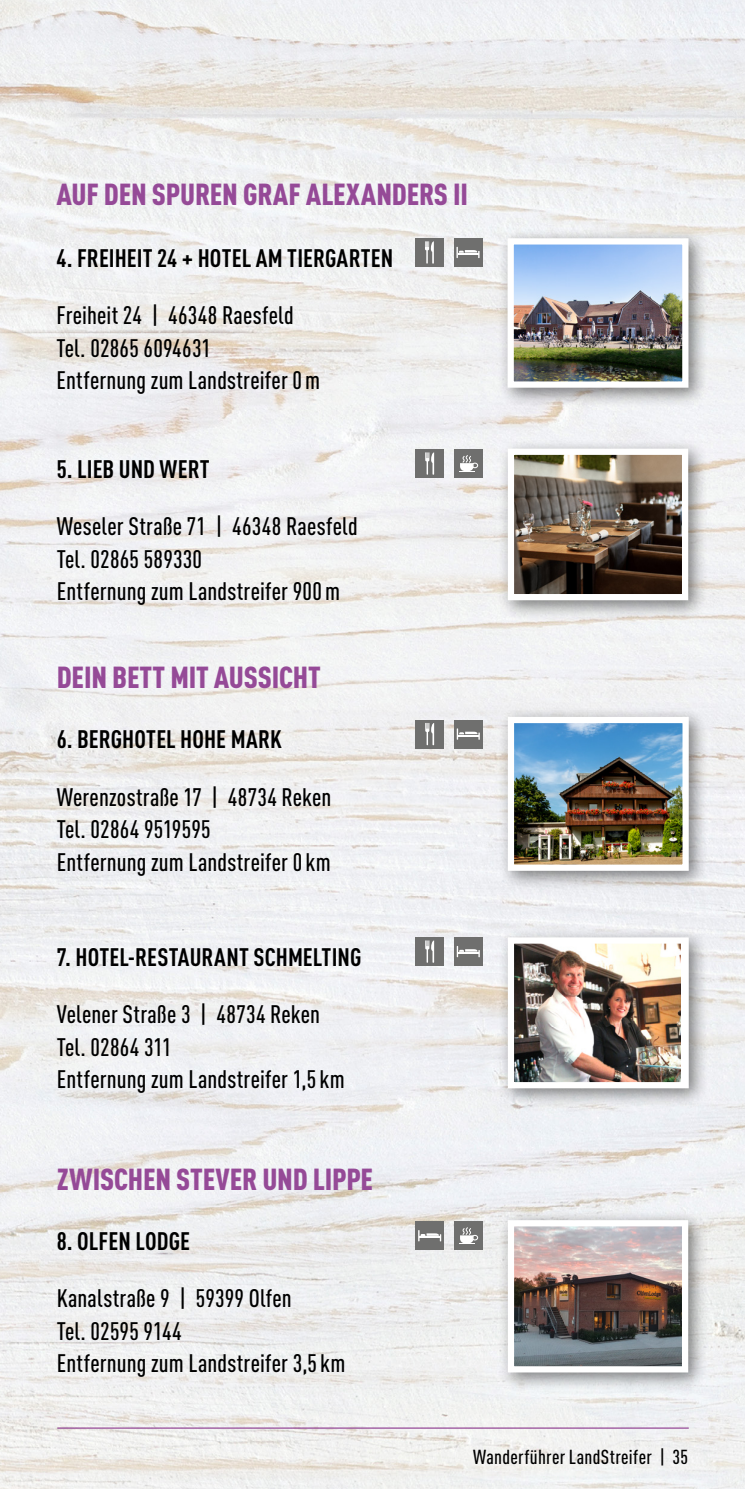
<style>
.page{position:relative;width:745px;height:1489px;background:#fff}
.page>*{position:absolute;margin:0;border:0;box-sizing:border-box;transform-origin:0 0}
.t1{font:900 30px "DIN Cond";letter-spacing:-.005em;color:#954a97}
.t2{font:500 25px/32.5px "DIN Cond";letter-spacing:.01em;color:#000}
.t3{font:700 25px "DIN Cond";letter-spacing:.005em;color:#000}
.t4{font:500 20px "DIN Cond";letter-spacing:.015em;color:#000}
</style>
<div class="page">
<img style="left:0;top:0;width:744px;height:1488px">
<img style="left:0;top:0;width:1px;height:600px">
<hr style="left:0;top:275px;width:1px;height:325px;background:#000">
<hr style="left:57px;top:1427px;width:631px;height:1px;background:#954a97">
<div style="left:415px;top:238px;width:28px;height:28px;background:#6f6f6e"></div>
<svg style="left:425px;top:241px;width:8px;height:23px"></svg>
<div style="left:453px;top:238px;width:29px;height:28px;background:#6f6f6e"></div>
<svg style="left:456px;top:247px;width:23px;height:11px"></svg>
<div style="left:415px;top:720px;width:28px;height:28px;background:#6f6f6e"></div>
<svg style="left:425px;top:723px;width:9px;height:22px"></svg>
<div style="left:454px;top:720px;width:28px;height:28px;background:#6f6f6e"></div>
<svg style="left:456px;top:728px;width:23px;height:11px"></svg>
<div style="left:415px;top:449px;width:28px;height:28px;background:#6f6f6e"></div>
<svg style="left:425px;top:452px;width:9px;height:22px"></svg>
<div style="left:454px;top:449px;width:28px;height:28px;background:#6f6f6e"></div>
<svg style="left:459px;top:455px;width:19px;height:17px"></svg>
<div style="left:415px;top:937px;width:28px;height:28px;background:#6f6f6e"></div>
<svg style="left:425px;top:940px;width:9px;height:22px"></svg>
<div style="left:454px;top:937px;width:28px;height:28px;background:#6f6f6e"></div>
<svg style="left:456px;top:946px;width:23px;height:11px"></svg>
<div style="left:415px;top:1221px;width:28px;height:28px;background:#6f6f6e"></div>
<svg style="left:418px;top:1230px;width:23px;height:11px"></svg>
<div style="left:454px;top:1221px;width:28px;height:28px;background:#6f6f6e"></div>
<svg style="left:459px;top:1227px;width:19px;height:17px"></svg>
<div style="left:497px;top:438px;width:211px;height:183px;background:#000;opacity:.5"></div>
<img style="left:514px;top:455px;width:166px;height:138px">
<div style="left:507px;top:448px;width:180px;height:152px;border:6px solid #fff"></div>
<div style="left:497px;top:706px;width:212px;height:184px;background:#000;opacity:.5"></div>
<img style="left:514px;top:723px;width:167px;height:140px">
<div style="left:507px;top:716px;width:181px;height:154px;border:6px solid #fff"></div>
<div style="left:497px;top:926px;width:212px;height:182px;background:#000;opacity:.5"></div>
<img style="left:514px;top:944px;width:166px;height:137px">
<div style="left:507px;top:937px;width:181px;height:151px;border:6px solid #fff"></div>
<div style="left:497px;top:228px;width:211px;height:180px;background:#000;opacity:.5"></div>
<img style="left:514px;top:245px;width:167px;height:135px">
<div style="left:507px;top:238px;width:181px;height:149px;border:6px solid #fff"></div>
<div style="left:497px;top:1209px;width:211px;height:183px;background:#000;opacity:.5"></div>
<img style="left:514px;top:1226px;width:166px;height:139px">
<div style="left:507px;top:1219px;width:180px;height:153px;border:6px solid #fff"></div>
<p class="t1" style="left:56px;top:175px;width:412px">AUF DEN SPUREN GRAF ALEXANDERS II</p>
<p class="t3" style="left:56px;top:242px;width:338px">4. FREIHEIT 24 + HOTEL AM TIERGARTEN</p>
<p class="t2" style="left:56px;top:298px;width:265px">Freiheit 24 | 46348 Raesfeld<br>Tel. 02865 6094631<br>Entfernung zum Landstreifer 0m</p>
<p class="t3" style="left:57px;top:453px;width:154px">5. LIEB UND WERT</p>
<p class="t2" style="left:57px;top:509px;width:302px">Weseler Straße 71 | 46348 Raesfeld<br>Tel. 02865 589330<br>Entfernung zum Landstreifer 900m</p>
<p class="t1" style="left:57px;top:658px;width:265px">DEIN BETT MIT AUSSICHT</p>
<p class="t3" style="left:57px;top:724px;width:226px">6. BERGHOTEL HOHE MARK</p>
<p class="t2" style="left:57px;top:780px;width:276px">Werenzostraße 17 | 48734 Reken<br>Tel. 02864 9519595<br>Entfernung zum Landstreifer 0km</p>
<p class="t3" style="left:57px;top:941px;width:306px">7. HOTEL-RESTAURANT SCHMELTING</p>
<p class="t2" style="left:57px;top:997px;width:289px">Velener Straße 3 | 48734 Reken<br>Tel. 02864 311<br>Entfernung zum Landstreifer 1,5km</p>
<p class="t1" style="left:57px;top:1160px;width:317px">ZWISCHEN STEVER UND LIPPE</p>
<p class="t3" style="left:57px;top:1225px;width:135px">8. OLFEN LODGE</p>
<p class="t2" style="left:57px;top:1281px;width:290px">Kanalstraße 9 | 59399 Olfen<br>Tel. 02595 9144<br>Entfernung zum Landstreifer 3,5km</p>
<p class="t4" style="left:473px;top:1444px;width:216px">Wanderführer LandStreifer | 35</p>
</div>
